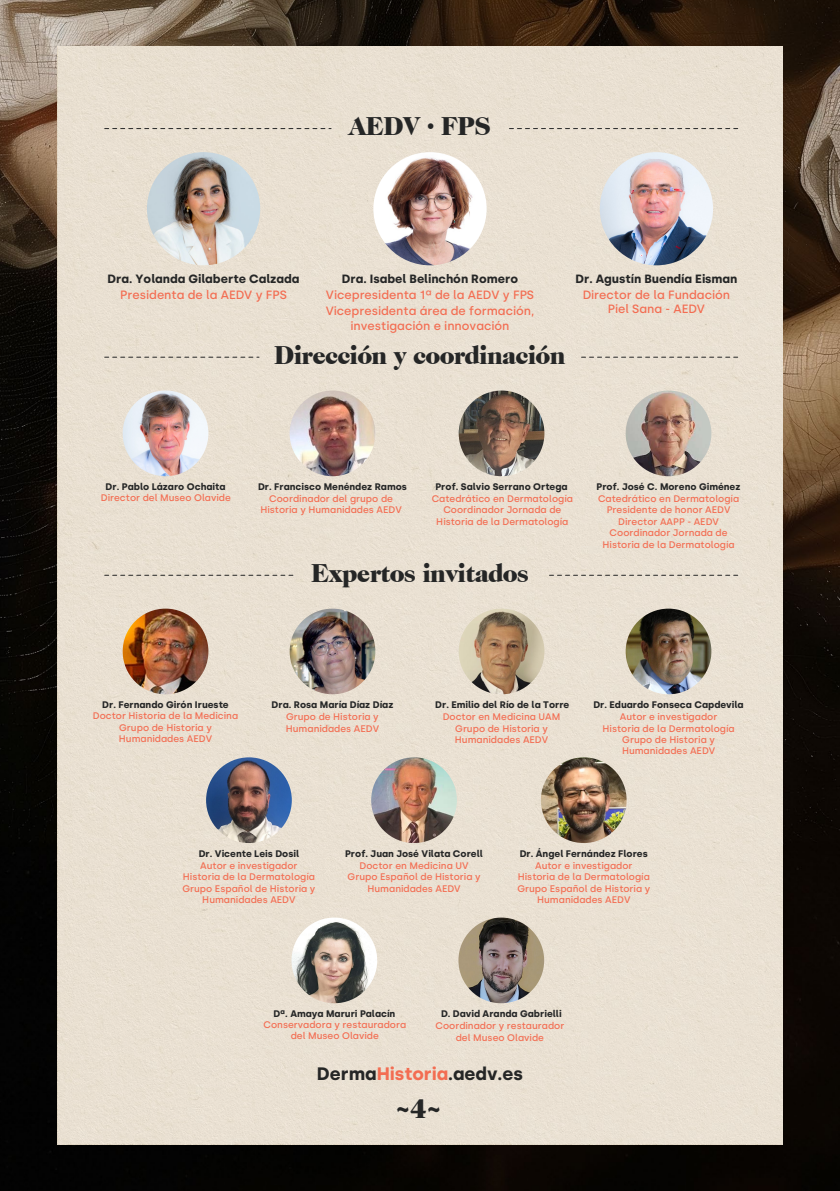
<style>
.page{position:relative;width:840px;height:1191px;background:#fff}
.page>*{position:absolute;margin:0;border:0;box-sizing:border-box;transform-origin:0 0}
.t1{font:900 27.2px "Caslon Two Black S Si";color:#252626}
.t2{font:900 26px "Caslon Two Black S Si";letter-spacing:-.03em;color:#252626}
.t3{font:700 18px "Silka";color:#252626}
.t4{font:500 12px/14.4px "Silka";color:#f36d52;text-align:center}
.t5{font:700 12px "Silka";color:#252626}
.t6{font:500 9.6px/11.4px "Silka";color:#f36d52;text-align:center}
.t7{font:700 9.6px "Silka";color:#252626}
.s1{color:#f36d52}
</style>
<div class="page">
<img style="left:0;top:0;width:839px;height:1191px">
<div style="left:58px;top:47px;width:723px;height:1097px;background:#e9e0d2"></div>
<svg style="left:509px;top:128px;width:228px;height:1px"></svg>
<svg style="left:105px;top:128px;width:226px;height:1px"></svg>
<svg style="left:581px;top:357px;width:156px;height:1px"></svg>
<svg style="left:105px;top:357px;width:154px;height:1px"></svg>
<svg style="left:549px;top:575px;width:188px;height:1px"></svg>
<svg style="left:105px;top:575px;width:188px;height:1px"></svg>
<img style="left:147px;top:152px;width:113px;height:113px;border-radius:57px">
<img style="left:599px;top:152px;width:113px;height:113px;border-radius:57px">
<img style="left:123px;top:390px;width:85px;height:86px;border-radius:43px">
<img style="left:289px;top:390px;width:86px;height:86px;border-radius:43px">
<img style="left:458px;top:390px;width:86px;height:86px;border-radius:43px">
<img style="left:625px;top:390px;width:86px;height:86px;border-radius:43px">
<img style="left:123px;top:608px;width:85px;height:86px;border-radius:43px">
<img style="left:289px;top:608px;width:86px;height:86px;border-radius:43px">
<img style="left:458px;top:608px;width:86px;height:86px;border-radius:43px">
<img style="left:625px;top:608px;width:86px;height:86px;border-radius:43px">
<img style="left:291px;top:917px;width:86px;height:86px;border-radius:43px">
<img style="left:458px;top:917px;width:86px;height:86px;border-radius:43px">
<img style="left:206px;top:757px;width:85px;height:86px;border-radius:43px">
<img style="left:540px;top:757px;width:86px;height:86px;border-radius:43px">
<img style="left:373px;top:152px;width:113px;height:113px;border-radius:57px">
<img style="left:371px;top:757px;width:85px;height:86px;border-radius:43px">
<h2 class="t2" style="left:349px;top:111px;width:143px">AEDV . FPS</h2>
<p class="t5" style="left:108px;top:272px;width:193px">Dra. Yolanda Gilaberte Calzada</p>
<p class="t4" style="left:120px;top:287px;width:168px">Presidenta de la AEDV y FPS</p>
<p class="t5" style="left:342px;top:272px;width:177px">Dra. Isabel Belinchón Romero</p>
<p class="t4" style="left:325px;top:287px;width:210px;line-height:16.2px;text-align:left">Vicepresidenta 1ª de la AEDV y FPS<br>Vicepresidenta área de formación,</p>
<p class="t4" style="left:350px;top:318px;width:160px">investigación e innovación</p>
<h2 class="t2" style="left:274px;top:340px;width:293px">Dirección y coordinación</h2>
<p class="t5" style="left:575px;top:272px;width:163px">Dr. Agustín Buendía Eisman</p>
<p class="t4" style="left:582px;top:287px;width:149px">Director de la Fundación<br>Piel Sana - AEDV</p>
<p class="t7" style="left:106px;top:481px;width:121px">Dr. Pablo Lázaro Ochaita</p>
<p class="t6" style="left:101px;top:492px;width:131px">Director del Museo Olavide</p>
<p class="t7" style="left:258px;top:481px;width:150px">Dr. Francisco Menéndez Ramos</p>
<p class="t6" style="left:260px;top:493px;width:143px">Coordinador del grupo de<br>Historia y Humanidades AEDV</p>
<p class="t7" style="left:435px;top:481px;width:134px">Prof. Salvio Serrano Ortega</p>
<p class="t6" style="left:431px;top:493px;width:143px">Catedrático en Dermatología<br>Coordinador Jornada de<br>Historia de la Dermatología</p>
<h2 class="t2" style="left:311px;top:558px;width:219px">Expertos invitados</h2>
<p class="t7" style="left:596px;top:481px;width:145px">Prof. José C. Moreno Giménez</p>
<p class="t6" style="left:597px;top:493px;width:143px">Catedrático en Dermatología<br>Presidente de honor AEDV<br>Director AAPP - AEDV<br>Coordinador Jornada de<br>Historia de la Dermatología</p>
<p class="t7" style="left:102px;top:699px;width:128px">Dr. Fernando Girón Irueste</p>
<p class="t6" style="left:93px;top:710px;width:147px">Doctor Historia de la Medicina<br>Grupo de Historia y<br>Humanidades AEDV</p>
<p class="t7" style="left:271px;top:699px;width:123px">Dra. Rosa María Díaz Díaz</p>
<p class="t6" style="left:286px;top:711px;width:95px;text-align:left">Grupo de Historia y<br>Humanidades AEDV</p>
<p class="t7" style="left:435px;top:699px;width:136px">Dr. Emilio del Río de la Torre</p>
<p class="t6" style="left:442px;top:711px;width:119px">Doctor en Medicina UAM<br>Grupo de Historia y<br>Humanidades AEDV</p>
<p class="t7" style="left:593px;top:699px;width:152px">Dr. Eduardo Fonseca Capdevila</p>
<p class="t6" style="left:602px;top:711px;width:133px">Autor e investigador<br>Historia de la Dermatología<br>Grupo de Historia y<br>Humanidades AEDV</p>
<p class="t7" style="left:199px;top:848px;width:102px">Dr. Vicente Leis Dosil</p>
<p class="t6" style="left:182px;top:859px;width:134px">Autor e investigador<br>Historia de la Dermatología<br>Grupo Español de Historia y<br>Humanidades AEDV</p>
<p class="t7" style="left:345px;top:848px;width:139px">Prof. Juan José Vilata Corell</p>
<p class="t6" style="left:347px;top:859px;width:134px">Doctor en Medicina UV<br>Grupo Español de Historia y<br>Humanidades AEDV</p>
<p class="t7" style="left:519px;top:848px;width:130px">Dr. Ángel Fernández Flores</p>
<p class="t6" style="left:517px;top:859px;width:134px">Autor e investigador<br>Historia de la Dermatología<br>Grupo Español de Historia y<br>Humanidades AEDV</p>
<p class="t7" style="left:273px;top:1008px;width:123px">Dª. Amaya Maruri Palacín</p>
<p class="t6" style="left:263px;top:1019px;width:144px">Conservadora y restauradora del Museo Olavide</p>
<p class="t7" style="left:441px;top:1008px;width:122px">D. David Aranda Gabrielli</p>
<p class="t6" style="left:435px;top:1020px;width:130px">Coordinador y restaurador del Museo Olavide</p>
<h3 class="t3" style="left:317px;top:1063px;width:207px">Derma<span class="s1">Historia</span>.aedv.es</h3>
<h1 class="t1" style="left:394px;top:1090px;width:49px">~4~</h1>
</div>
